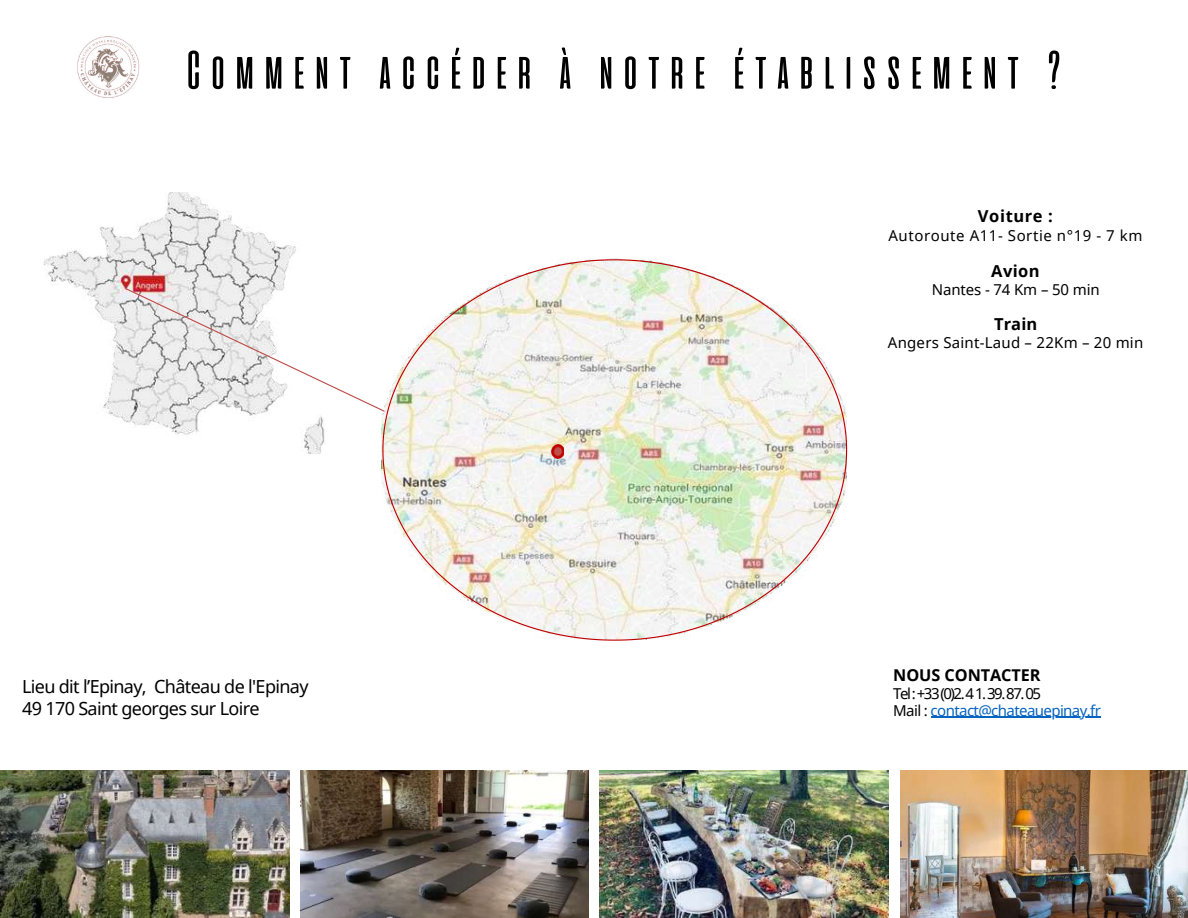
<style>
.page{position:relative;width:1188px;height:918px;background:#fff}
.page>*{position:absolute;margin:0;border:0;box-sizing:border-box;transform-origin:0 0}
.t1{font:53.7px "Alienscows";color:#000}
.t2{font:18px/22.5px "Noto Sans";letter-spacing:-.035em;color:#000}
.t3{font:700 16.5px "Noto Sans";letter-spacing:.025em;color:#000}
.t4{font:700 16.2px "Noto Sans";letter-spacing:-.005em;color:#000}
.t5{font:15px/16.8px "Noto Sans";letter-spacing:-.04em;color:#000}
.t6{font:15px "Noto Sans";letter-spacing:.04em;color:#000}
.t7{font:15px "Noto Sans";letter-spacing:.015em;color:#000}
.t8{font:15px "Noto Sans";letter-spacing:-.005em;color:#000}
.s1{color:#0563c1}
</style>
<div class="page">
<img style="left:43px;top:192px;width:283px;height:261px">
<svg style="left:126px;top:288px;width:256px;height:125px"></svg>
<svg style="left:382px;top:259px;width:465px;height:382px"></svg>
<svg style="left:552px;top:445px;width:11px;height:13px"></svg>
<img style="left:77px;top:36px;width:63px;height:62px">
<img style="left:0;top:770px;width:289px;height:147px">
<img style="left:300px;top:770px;width:288px;height:147px">
<img style="left:600px;top:770px;width:289px;height:147px">
<img style="left:900px;top:770px;width:288px;height:147px">
<hr style="left:931px;top:717px;width:169px;height:1px;background:#0563c1">
<h1 class="t1" style="left:181px;top:39px;width:886px">COMMENT ACCÉDER À NOTRE ÉTABLISSEMENT ?</h1>
<p class="t2" style="left:22px;top:675px;width:288px">Lieu dit l’Epinay, Château de l'Epinay<br>49 170 Saint georges sur Loire</p>
<p class="t3" style="left:978px;top:204px;width:77px">Voiture :</p>
<p class="t6" style="left:888px;top:225px;width:255px">Autoroute A11- Sortie n°19 - 7 km</p>
<p class="t3" style="left:991px;top:259px;width:50px">Avion</p>
<p class="t8" style="left:932px;top:279px;width:169px">Nantes - 74 Km – 50 min</p>
<p class="t3" style="left:994px;top:312px;width:45px">Train</p>
<p class="t7" style="left:888px;top:331px;width:257px">Angers Saint-Laud – 22Km – 20 min</p>
<p class="t4" style="left:893px;top:664px;width:149px">NOUS CONTACTER</p>
<p class="t5" style="left:893px;top:685px;width:209px">Tel : +33 (0)2. 4 1. 39. 87. 05<br>Mail : <span class="s1">contact@chateauepinay.fr</span></p>
</div>
